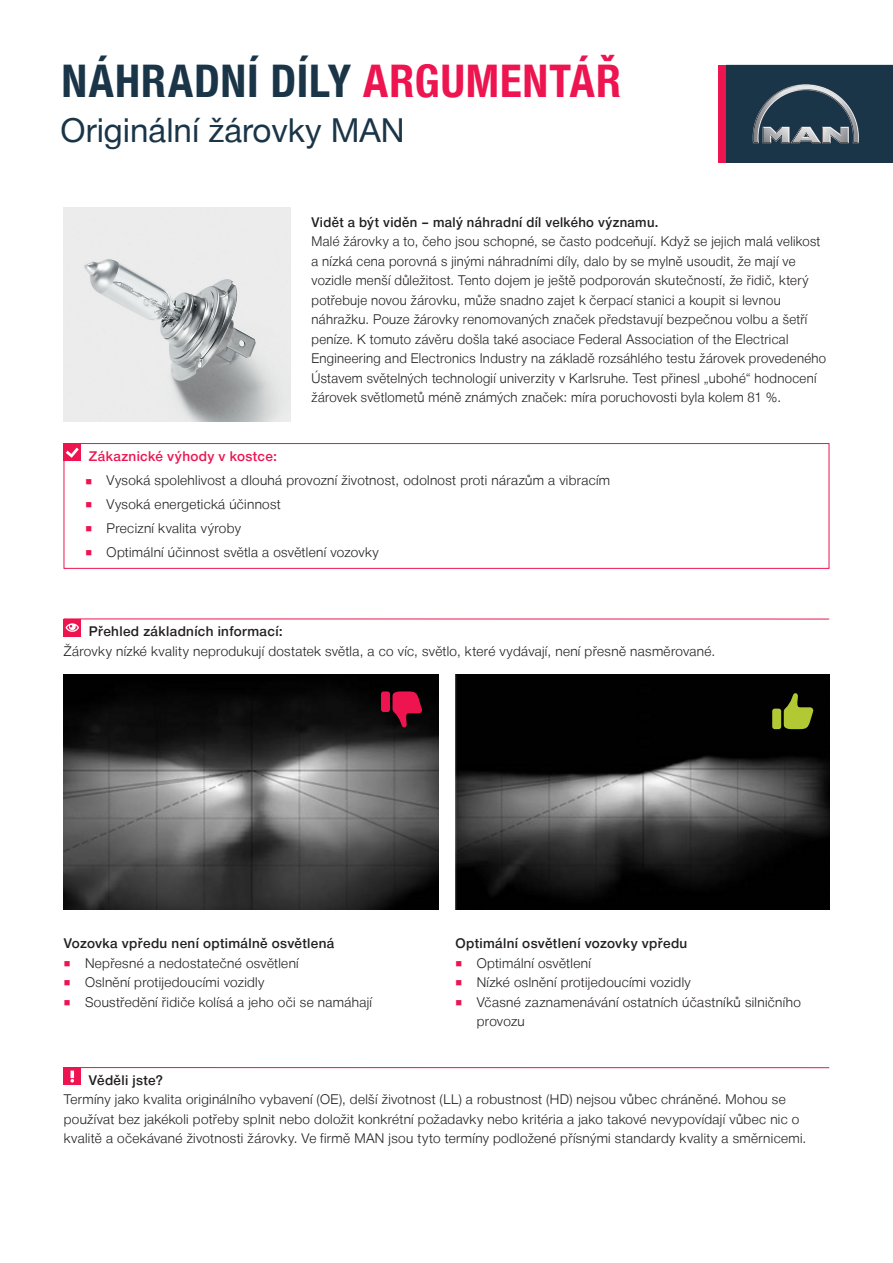
<style>
.page{position:relative;width:893px;height:1263px;background:#fff}
.page>*{position:absolute;margin:0;border:0;box-sizing:border-box;transform-origin:0 0}
._5a_Text_Sachnummern{font:700 45px "Man Global Condensed";letter-spacing:.02em;color:#1a3548}
.t1{font:33px "Man Global";color:#1a3548}
._1_Fließtext{font:300 13.5px/19.5px "Man Global";letter-spacing:.025em;color:#231f20}
._2_Unterüberschrift{font:300 13.5px/19.5px "Man Global";letter-spacing:.025em;color:#231f20}
._2_Unterüberschrift-2{font:500 13.5px "Man Global";letter-spacing:.025em;color:#231f20}
._1_Fließtext-2{font:500 13.5px "Man Global";letter-spacing:.03em;color:#231f20}
._8_Überschrift_Tabel{font:500 13.5px "Man Global";letter-spacing:.03em;color:#ed1450}
.s1{color:#ed1450}
.s2{font-weight:500}
</style>
<div class="page">
<div style="left:64px;top:1068px;width:17px;height:17px;background:#ed1450"></div>
<svg style="left:71px;top:1070px;width:3px;height:12px"></svg>
<div style="left:64px;top:443px;width:765px;height:125px;background:#fff;border:1px solid #ed1450"></div>
<img style="left:64px;top:207px;width:226px;height:215px">
<div style="left:64px;top:619px;width:17px;height:17px;background:#ed1450"></div>
<svg style="left:66px;top:623px;width:13px;height:9px"></svg>
<hr style="left:64px;top:619px;width:765px;height:1px;background:#ed1450">
<hr style="left:64px;top:1067px;width:765px;height:1px;background:#ed1450">
<div style="left:719px;top:65px;width:7px;height:98px;background:#ed1450"></div>
<svg style="left:726px;top:65px;width:167px;height:98px;background:#2d4555"></svg>
<div style="left:64px;top:444px;width:17px;height:17px;background:#ed1450"></div>
<svg style="left:66px;top:448px;width:13px;height:10px"></svg>
<img style="left:64px;top:675px;width:374px;height:234px">
<img style="left:456px;top:675px;width:373px;height:234px">
<svg style="left:381px;top:691px;width:41px;height:36px"></svg>
<svg style="left:772px;top:693px;width:41px;height:36px"></svg>
<p class="_5a_Text_Sachnummern" style="left:62px;top:55px;width:561px">NÁHRADNÍ DÍLY <span class="s1">ARGUMENTÁŘ</span></p>
<p class="t1" style="left:61px;top:111px;width:346px">Originální žárovky MAN</p>
<p class="_8_Überschrift_Tabel" style="left:89px;top:448px;width:189px">Zákaznické výhody v kostce:</p>
<p class="_1_Fließtext-2" style="left:311px;top:214px;width:348px">Vidět a být viděn – malý náhradní díl velkého významu.</p>
<p class="_1_Fließtext" style="left:311px;top:232px;width:516px">Malé žárovky a to, čeho jsou schopné, se často podceňují. Když se jejich malá velikost a nízká cena porovná s jinými náhradními díly, dalo by se mylně usoudit, že mají ve vozidle menší důležitost. Tento dojem je ještě podporován skutečností, že řidič, který potřebuje novou žárovku, může snadno zajet k čerpací stanici a koupit si levnou náhražku. Pouze žárovky renomovaných značek představují bezpečnou volbu a šetří peníze. K tomuto závěru došla také asociace Federal Association of the Electrical Engineering and Electronics Industry na základě rozsáhlého testu žárovek provedeného Ústavem světelných technologií univerzity v Karlsruhe. Test přinesl „ubohé“ hodnocení žárovek světlometů méně známých značek: míra poruchovosti byla kolem 81 %.</p>
<p class="_1_Fließtext" style="left:107px;top:471px;width:505px">Vysoká spolehlivost a dlouhá provozní životnost, odolnost proti nárazům a vibracím</p>
<p class="_1_Fließtext" style="left:107px;top:495px;width:176px">Vysoká energetická účinnost</p>
<p class="_1_Fließtext" style="left:107px;top:518px;width:136px">Precizní kvalita výroby</p>
<p class="_1_Fließtext" style="left:107px;top:542px;width:274px">Optimální účinnost světla a osvětlení vozovky</p>
<p class="_2_Unterüberschrift" style="left:64px;top:622px;width:653px;text-indent:25px"><span class="s2">Přehled základních informací:<br></span>Žárovky nízké kvality neprodukují dostatek světla, a co víc, světlo, které vydávají, není přesně nasměrované.</p>
<p class="_2_Unterüberschrift-2" style="left:64px;top:935px;width:272px">Vozovka vpředu není optimálně osvětlená</p>
<p class="_1_Fließtext" style="left:85px;top:953px;width:215px">Nepřesné a nedostatečné osvětlení</p>
<p class="_1_Fließtext" style="left:85px;top:973px;width:181px">Oslnění protijedoucími vozidly</p>
<p class="_1_Fließtext" style="left:85px;top:992px;width:288px">Soustředění řidiče kolísá a jeho oči se namáhají</p>
<p class="_2_Unterüberschrift-2" style="left:455px;top:935px;width:233px">Optimální osvětlení vozovky vpředu</p>
<p class="_1_Fließtext" style="left:477px;top:953px;width:116px">Optimální osvětlení</p>
<p class="_1_Fließtext" style="left:477px;top:973px;width:216px">Nízké oslnění protijedoucími vozidly</p>
<p class="_1_Fließtext" style="left:477px;top:992px;width:326px">Včasné zaznamenávání ostatních účastníků silničního provozu</p>
<p class="_2_Unterüberschrift-2" style="left:89px;top:1072px;width:76px">Věděli jste?</p>
<p class="_1_Fließtext" style="left:64px;top:1090px;width:744px">Termíny jako kvalita originálního vybavení (OE), delší životnost (LL) a robustnost (HD) nejsou vůbec chráněné. Mohou se používat bez jakékoli potřeby splnit nebo doložit konkrétní požadavky nebo kritéria a jako takové nevypovídají vůbec nic o kvalitě a očekávané životnosti žárovky. Ve firmě MAN jsou tyto termíny podložené přísnými standardy kvality a směrnicemi.</p>
</div>
